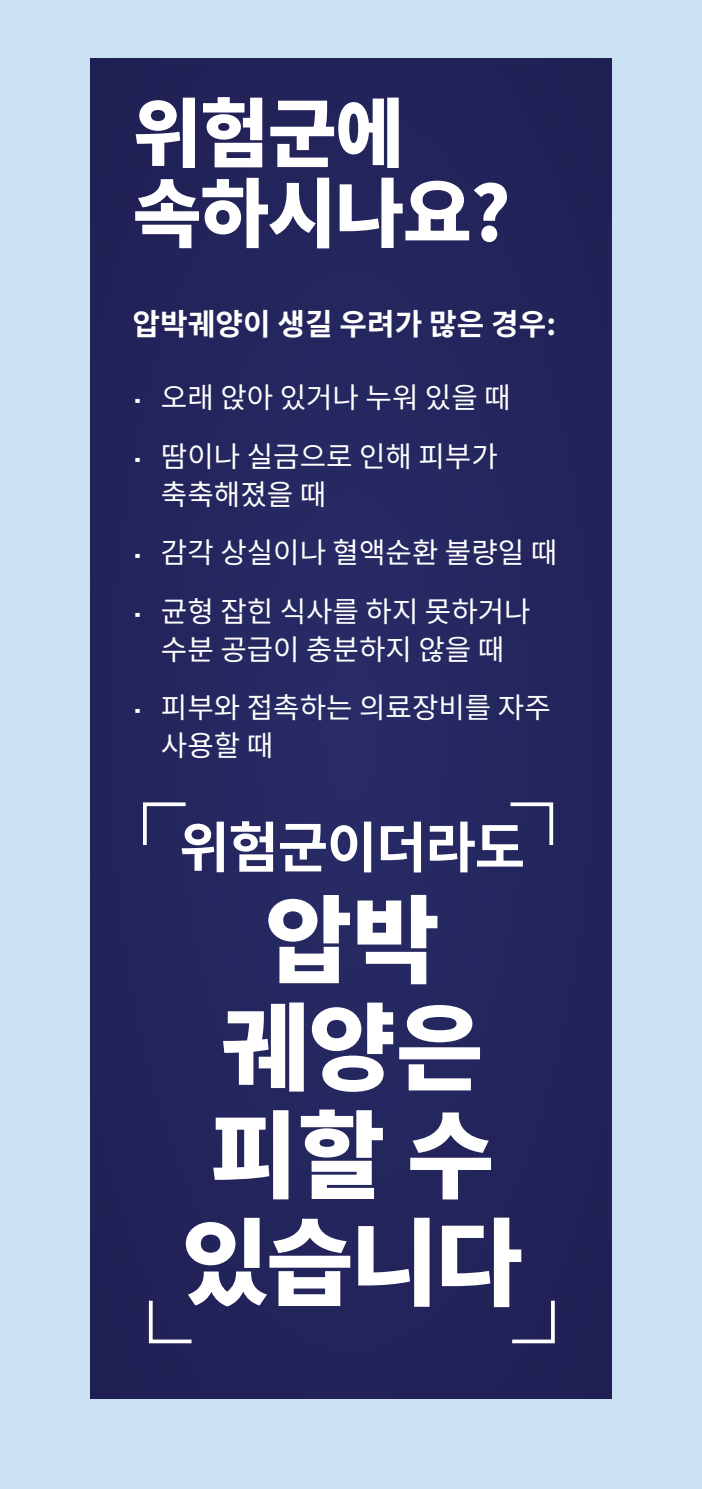
<style>
.page{position:relative;width:702px;height:1489px;background:#fff}
.page>*{position:absolute;margin:0;border:0;box-sizing:border-box;transform-origin:0 0}
.t1{font:800 95px/107.5px "Source Han Sans KR";color:#fff;text-align:center}
.t2{font:800 75px/80px "Source Han Sans KR";letter-spacing:-.02em;color:#fff}
.t3{font:700 55px "Source Han Sans KR";letter-spacing:-.025em;color:#fff}
.t4{font:700 30px "Source Han Sans KR";color:#fff}
.t5{font:28.75px/37.5px "Source Han Sans KR";color:#fff}
.s1{font-family:"Auto Pro";font-size:30px}
</style>
<div class="page">
<div style="left:0;top:0;width:702px;height:1488px;background:#c9e1f3"></div>
<div style="left:90px;top:58px;width:522px;height:1340px;background:#23255c"></div>
<svg style="left:143px;top:802px;width:43px;height:43px"></svg>
<svg style="left:148px;top:1300px;width:44px;height:44px"></svg>
<svg style="left:510px;top:802px;width:44px;height:43px"></svg>
<svg style="left:512px;top:1300px;width:43px;height:44px"></svg>
<p class="t2" style="left:133px;top:95px;width:379px">위험군에 속하시나요?</p>
<p class="t4" style="left:133px;top:307px;width:425px">압박궤양이 생길 우려가 많은 경우:</p>
<p class="t5" style="left:133px;top:379px;width:379px"><span class="s1">•</span> 오래 앉아 있거나 누워 있을 때</p>
<p class="t5" style="left:161px;top:438px;width:338px;text-indent:-28px"><span class="s1">•</span> 땀이나 실금으로 인해 피부가 축축해졌을 때</p>
<p class="t5" style="left:133px;top:534px;width:426px"><span class="s1">•</span> 감각 상실이나 혈액순환 불량일 때</p>
<p class="t5" style="left:133px;top:593px;width:399px;text-align:center"><span class="s1">•</span> 균형 잡힌 식사를 하지 못하거나 수분 공급이 충분하지 않을 때</p>
<p class="t5" style="left:161px;top:689px;width:391px;text-indent:-28px"><span class="s1">•</span> 피부와 접촉하는 의료장비를 자주 사용할 때</p>
<p class="t3" style="left:179px;top:816px;width:347px">위험군이더라도</p>
<p class="t1" style="left:181px;top:888px;width:343px">압박 궤양은 피할 수 있습니다</p>
</div>
